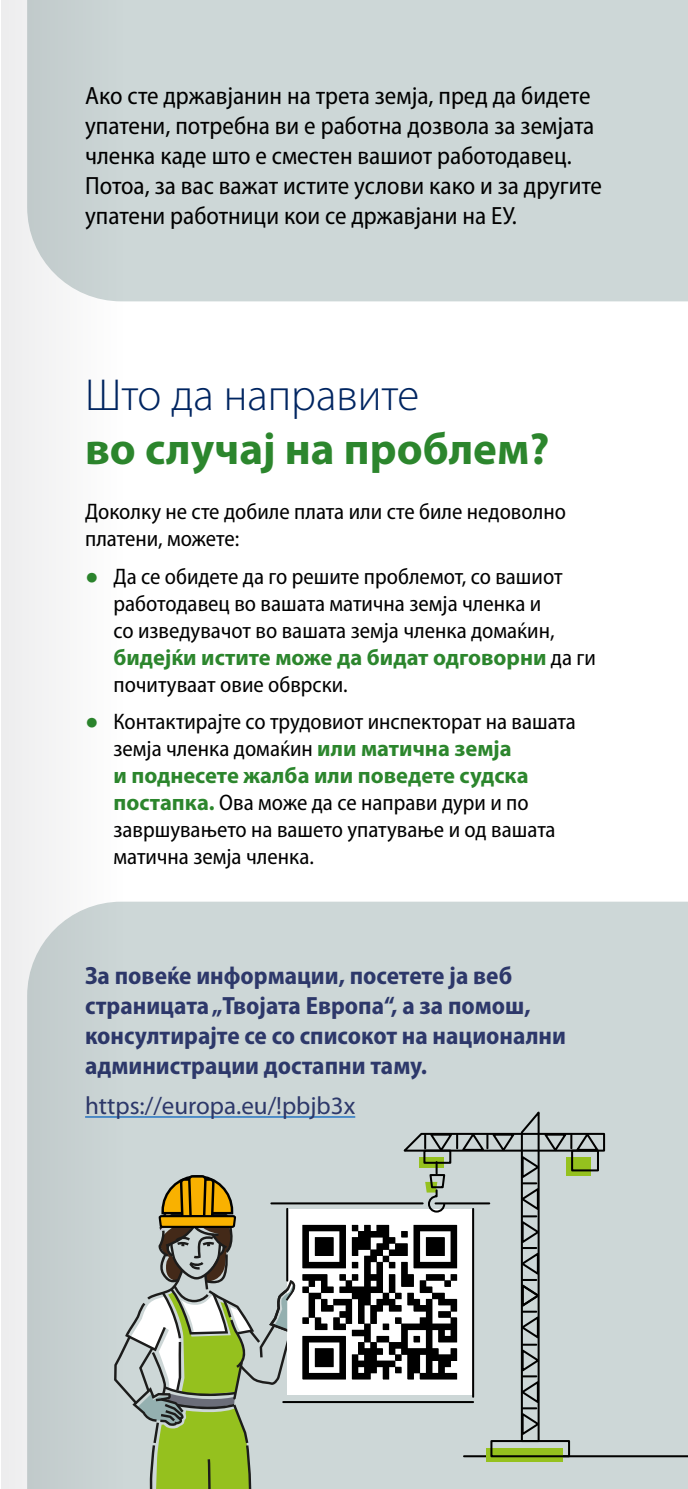
<style>
.page{position:relative;width:688px;height:1489px;background:#fff}
.page>*{position:absolute;margin:0;border:0;box-sizing:border-box;transform-origin:0 0}
.title_1{font:700 45px/54px "Myriad Pro";color:#2c862d}
.body2{font:semi-condensed 25px/30px "Myriad Pro";color:#000}
.body_in_box{font:700 semi-condensed 25px/30px "Myriad Pro";color:#2d386a}
.body_in_box-2{font:25px "Myriad Pro";color:#2d386a}
.body{font:semi-condensed 22.5px/27px "Myriad Pro";color:#000}
.s1{font-weight:300;color:#002561}
.s2{font-family:"Arial";font-stretch:normal;color:#2c862d}
.s3{font-weight:700;font-stretch:normal;color:#2c862d}
</style>
<div class="page">
<div style="left:123px;top:901px;width:564px;height:587px;background:#cdd7d7"></div>
<div style="left:123px;top:0;width:564px;height:301px;background:#cdd7d7"></div>
<hr style="left:464px;top:1454px;width:223px;height:2px;background:#010100">
<svg style="left:123px;top:1108px;width:483px;height:380px;background:#b4bcb0"></svg>
<svg style="left:1px;top:0;width:122px;height:1488px"></svg>
<p class="body2" style="left:85px;top:81px;width:518px">Ако сте државјанин на трета земја, пред да бидете упатени, потребна ви е работна дозвола за земјата членка каде што е сместен вашиот работодавец.<br>Потоа, за вас важат истите услови како и за другите упатени работници кои се државјани на ЕУ.</p>
<h1 class="title_1" style="left:85px;top:366px;width:465px"><span class="s1">Што да направите<br></span>во случај на проблем?</h1>
<p class="body" style="left:85px;top:498px;width:482px">Доколку не сте добиле плата или сте биле недоволно платени, можете:</p>
<p class="body" style="left:113px;top:563px;width:484px;text-indent:-28px"><span class="s2">●</span> Да се обидете да го решите проблемот, со вашиот работодавец во вашата матична земја членка и<br>со изведувачот во вашата земја членка домаќин, <span class="s3">бидејќи истите може да бидат одговорни</span> да ги почитуваат овие обврски.</p>
<p class="body" style="left:113px;top:708px;width:464px;text-indent:-28px"><span class="s2">●</span> Контактирајте со трудовиот инспекторат на вашата земја членка домаќин <span class="s3">или матична земја<br>и поднесете жалба или поведете судска постапка.</span> Ова може да се направи дури и по завршувањето на вашето упатување и од вашата матична земја членка.</p>
<p class="body_in_box" style="left:85px;top:959px;width:482px">За повеќе информации, посетете ја веб страницата „Твојата Европа“, а за помош, консултирајте се со списокот на национални администрации достапни таму.</p>
<p class="body_in_box-2" style="left:85px;top:1090px;width:271px">https://europa.eu/!pbjb3x</p>
</div>
